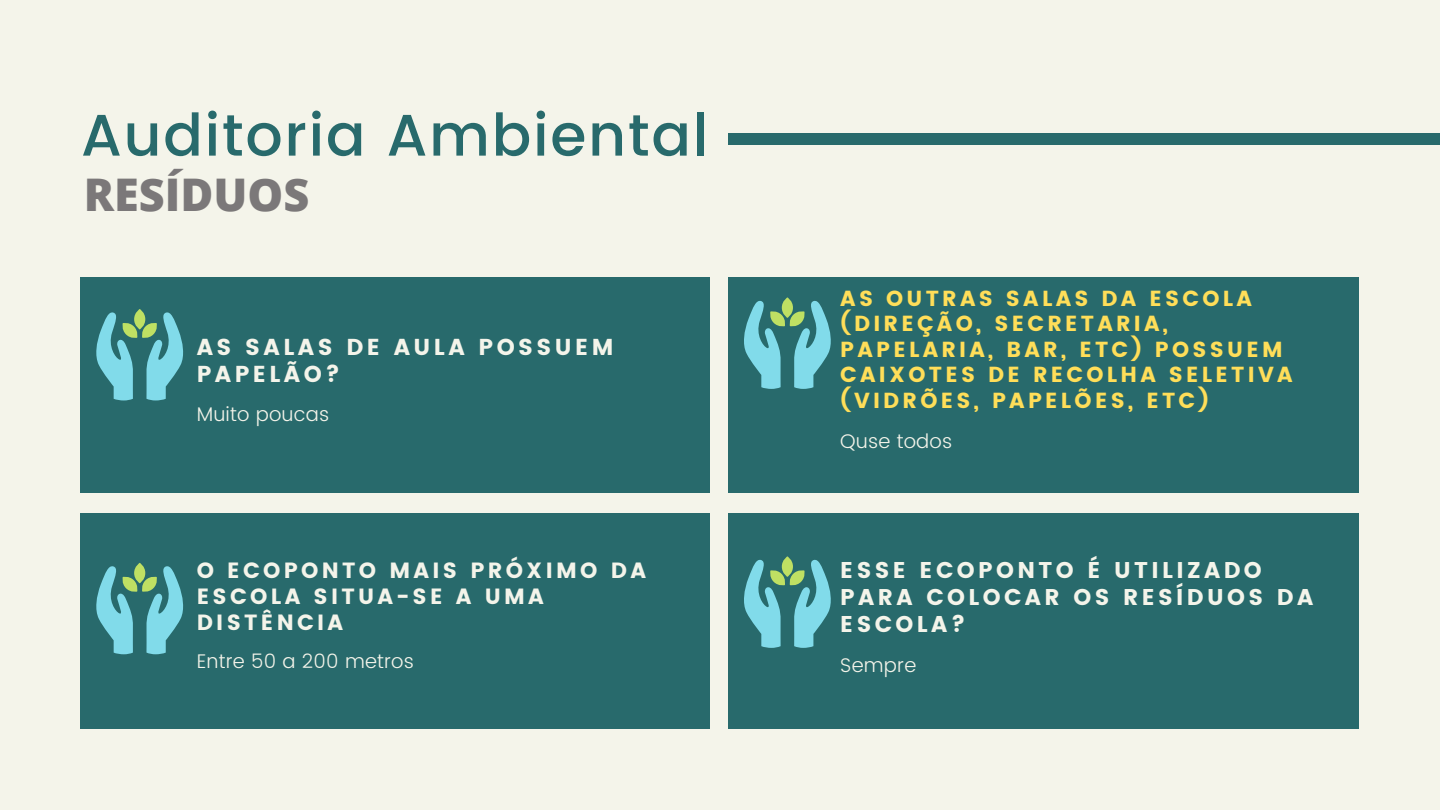
<style>
.page{position:relative;width:1440px;height:810px;background:#f4f4ea}
.page>*{position:absolute;margin:0;border:0;box-sizing:border-box;transform-origin:0 0}
.t1{font:500 58.5px "Poppins";letter-spacing:.03em;color:#286a6c}
.t2{font:800 45px "Open Sans";color:#7b7879}
.t3{font:23px/27px "Poppins";letter-spacing:.15em;color:#f4f4ea}
.t4{font:22.7px/27px "Poppins";letter-spacing:.15em;color:#f4f4ea}
.t5{font:22px/26.2px "Poppins";letter-spacing:.15em;color:#f4f4ea}
.t6{font:21.8px/25.5px "Poppins";letter-spacing:.15em;color:#ffde59}
.t7{font:300 19.7px "Poppins";letter-spacing:.01em;color:#f4f4ea}
</style>
<div class="page">
<div style="left:80px;top:513px;width:630px;height:216px;background:#286a6c"></div>
<div style="left:80px;top:277px;width:630px;height:216px;background:#286a6c"></div>
<div style="left:728px;top:277px;width:630px;height:216px;background:#286a6c"></div>
<div style="left:728px;top:513px;width:630px;height:216px;background:#286a6c"></div>
<div style="left:728px;top:133px;width:712px;height:12px;background:#286a6c"></div>
<svg style="left:96px;top:309px;width:87px;height:91px"></svg>
<svg style="left:744px;top:297px;width:87px;height:92px"></svg>
<svg style="left:96px;top:563px;width:87px;height:91px"></svg>
<svg style="left:744px;top:556px;width:87px;height:92px"></svg>
<h1 class="t1" style="left:81px;top:101px;width:629px">Auditoria Ambiental</h1>
<h2 class="t2" style="left:84px;top:163px;width:227px">RESÍDUOS</h2>
<p class="t3" style="left:197px;top:334px;width:418px">AS SALAS DE AULA POSSUEM<br>PAPELÃO?</p>
<p class="t7" style="left:197px;top:403px;width:134px">Muito poucas</p>
<p class="t5" style="left:197px;top:557px;width:451px">O ECOPONTO MAIS PRÓXIMO DA<br>ESCOLA SITUA-SE A UMA<br>DISTÊNCIA</p>
<p class="t7" style="left:197px;top:650px;width:219px">Entre 50 a 200 metros</p>
<p class="t6" style="left:840px;top:286px;width:454px">AS OUTRAS SALAS DA ESCOLA (DIREÇÃO, SECRETARIA,<br>PAPELARIA, BAR, ETC) POSSUEM<br>CAIXOTES DE RECOLHA SELETIVA (VIDRÕES, PAPELÕES, ETC)</p>
<p class="t7" style="left:840px;top:430px;width:114px">Quse todos</p>
<p class="t4" style="left:840px;top:557px;width:475px">ESSE ECOPONTO É UTILIZADO<br>PARA COLOCAR OS RESÍDUOS DA<br>ESCOLA?</p>
<p class="t7" style="left:840px;top:654px;width:78px">Sempre</p>
</div>
